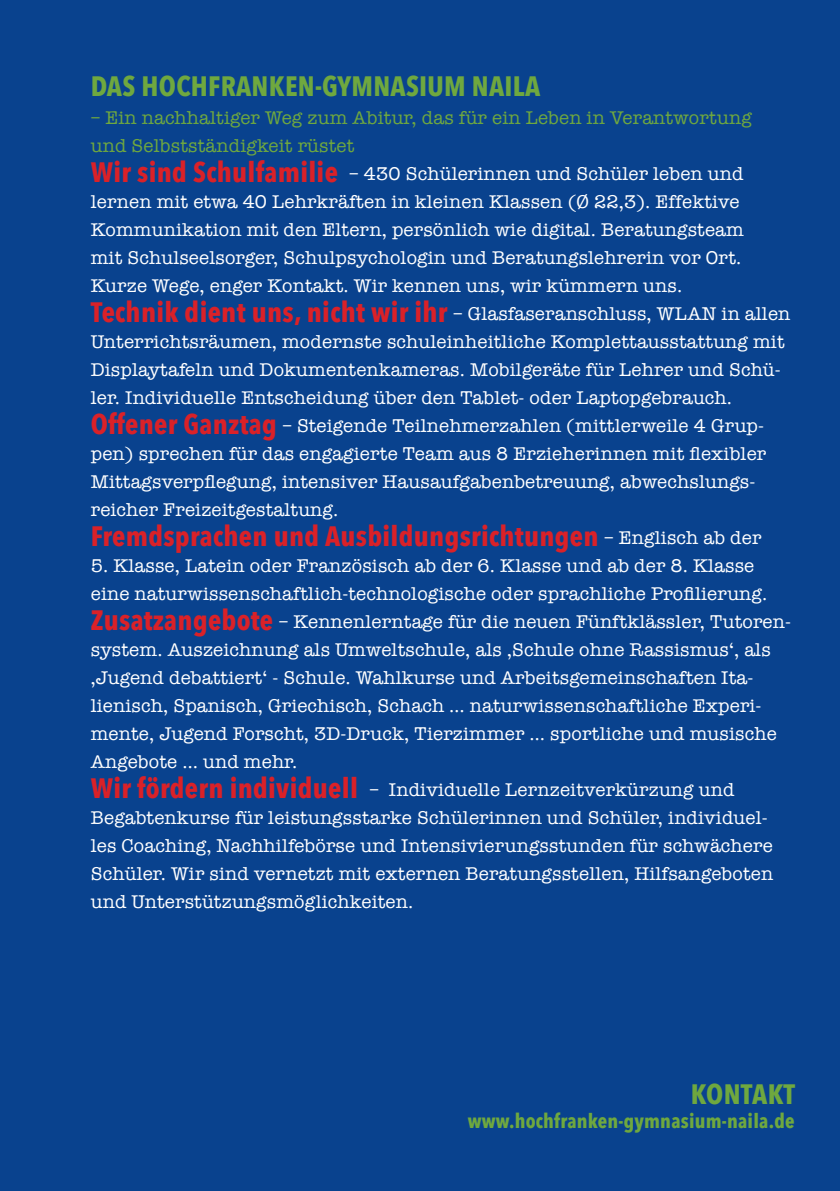
<style>
.page{position:relative;width:840px;height:1191px;background:#fff}
.page>*{position:absolute;margin:0;border:0;box-sizing:border-box;transform-origin:0 0}
.t1{font:700 28px "Avenir Next Condensed";letter-spacing:.01em;color:#da2128}
.t2{font:700 28px "Avenir Next Condensed";letter-spacing:.01em;color:#6fa83f}
.t3{font:700 20px "Avenir Next Condensed";letter-spacing:.01em;color:#6fa83f}
.t4{font:19px/28px "American Typewriter";letter-spacing:.01em;color:#fff}
.s1{color:#6fa83f}
.s2{font-family:"Avenir Next Condensed";font-weight:700;font-size:28px;color:#da2128}
.s3{font-family:"American Typewriter";font-weight:400;font-size:19px;color:#fff}
</style>
<div class="page">
<div style="left:0;top:0;width:839px;height:1191px;background:#09428e"></div>
<h1 class="t2" style="left:91px;top:69px;width:451px">Das Hochfranken-Gymnasium Naila</h1>
<p class="t4" style="left:91px;top:103px;width:700px"><span class="s1">– Ein nachhaltiger Weg zum Abitur, das für ein Leben in Verantwortung und Selbstständigkeit rüstet<br></span><span class="s2">Wir sind Schulfamilie</span> – 430 Schülerinnen und Schüler leben und lernen mit etwa 40 Lehrkräften in kleinen Klassen (Ø 22,3). Effektive Kommunikation mit den Eltern, persönlich wie digital. Beratungsteam<br>mit Schulseelsorger, Schulpsychologin und Beratungslehrerin vor Ort.<br>Kurze Wege, enger Kontakt. Wir kennen uns, wir kümmern uns.<br><span class="s2">Technik dient uns, nicht wir ihr</span> – Glasfaseranschluss, WLAN in allen Unterrichtsräumen, modernste schuleinheitliche Komplettausstattung mit Displaytafeln und Dokumentenkameras. Mobilgeräte für Lehrer und Schü&shy;ler. Individuelle Entscheidung über den Tablet- oder Laptopgebrauch.<br><span class="s2">Offener Ganztag</span> – Steigende Teilnehmerzahlen (mittlerweile 4 Grup&shy;pen) sprechen für das engagierte Team aus 8 Erzieherinnen mit flexibler Mittagsverpflegung, intensiver Hausaufgabenbetreuung, abwechslungs&shy;reicher Freizeitgestaltung.</p>
<h1 class="t1" style="left:91px;top:519px;width:671px">Fremdsprachen und Ausbildungsrichtungen <span class="s3">– Englisch ab der</span></h1>
<p class="t4" style="left:91px;top:551px;width:700px">5. Klasse, Latein oder Französisch ab der 6. Klasse und ab der 8. Klasse eine naturwissenschaftlich-technologische oder sprachliche Profilierung.<br><span class="s2">Zusatzangebote</span> – Kennenlerntage für die neuen Fünftklässler, Tutoren&shy;system. Auszeichnung als Umweltschule, als ‚Schule ohne Rassismus‘, als ‚Jugend debattiert‘ - Schule. Wahlkurse und Arbeitsgemeinschaften Ita&shy;lienisch, Spanisch, Griechisch, Schach … naturwissenschaftliche Experi&shy;mente, Jugend Forscht, 3D-Druck, Tierzimmer … sportliche und musische Angebote … und mehr.<br><span class="s2">Wir fördern individuell</span> – Individuelle Lernzeitverkürzung und Begabtenkurse für leistungsstarke Schülerinnen und Schüler, individuel&shy;les Coaching, Nachhilfebörse und Intensivierungsstunden für schwächere Schüler. Wir sind vernetzt mit externen Beratungsstellen, Hilfsangeboten und Unterstützungsmöglichkeiten.</p>
<h1 class="t2" style="left:690px;top:1077px;width:106px">Kontakt</h1>
<p class="t3" style="left:467px;top:1109px;width:328px">www.hochfranken-gymnasium-naila.de</p>
</div>
